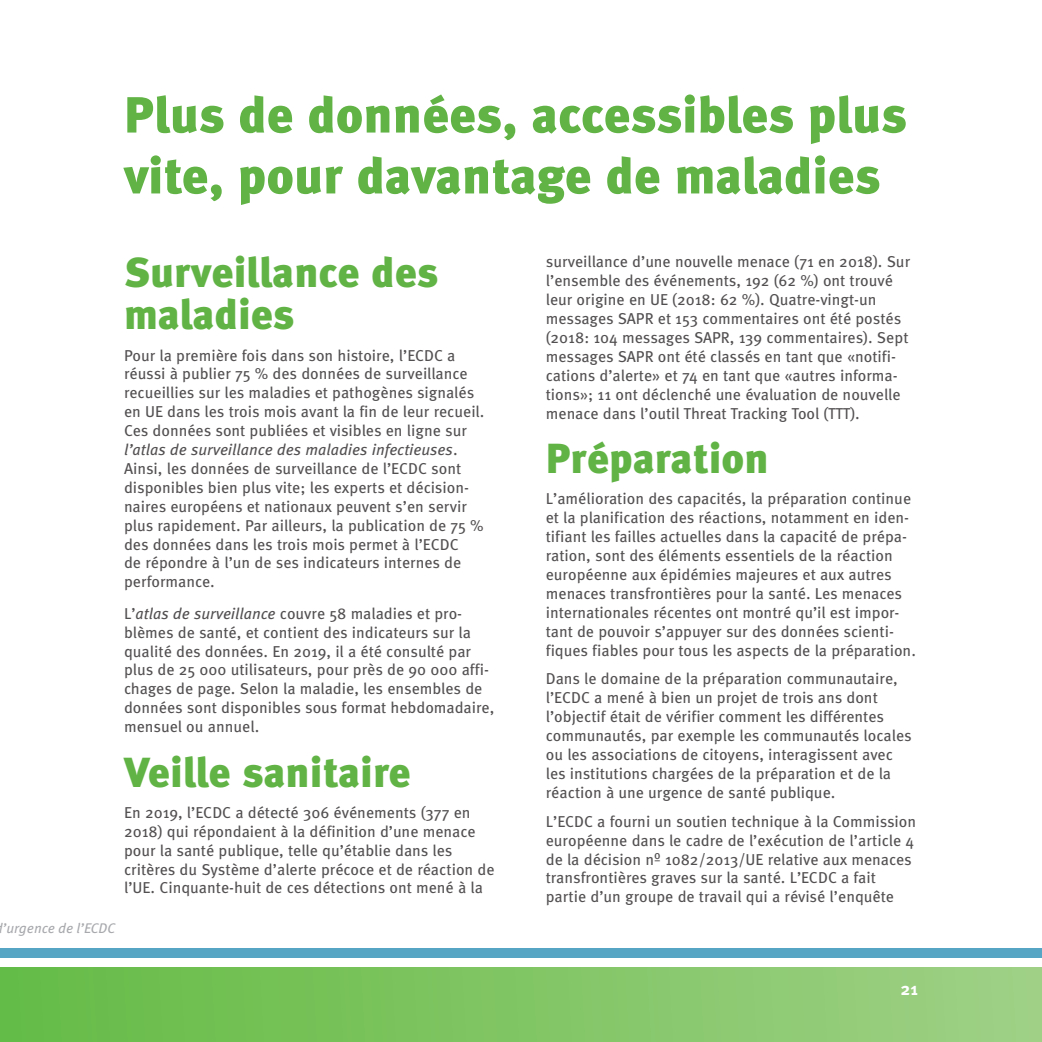
<style>
.page{position:relative;width:1042px;height:1042px;background:#fff}
.page>*{position:absolute;margin:0;border:0;box-sizing:border-box;transform-origin:0 0}
.t1{font:900 50.75px/60.9px "Meta Pro";letter-spacing:-.005em;color:#61b345}
.t2{font:900 42px/42px "Meta Pro";color:#61b345}
.t3{font:700 17.5px "Meta Pro";color:#fff}
.t4{font:15.75px/18.9px "Meta Pro";color:#535051}
.t5{font:italic 14px "Meta Pro";color:#a8a9ad}
.s1{font-style:italic}
</style>
<div class="page">
<div style="left:0;top:947px;width:1042px;height:10px;background:#56a5c4"></div>
<div style="left:0;top:967px;width:1042px;height:75px;background:linear-gradient(to right,#64bb45,#9fd085)"></div>
<h1 class="t1" style="left:124px;top:86px;width:785px">Plus de données, accessibles plus vite, pour davantage de maladies</h1>
<h2 class="t2" style="left:124px;top:253px;width:316px">Surveillance des maladies</h2>
<p class="t4" style="left:124px;top:346px;width:362px">Pour la première fois dans son histoire, l’ECDC a réussi à publier 75 % des données de surveillance recueillies sur les maladies et pathogènes signalés en UE dans les trois mois avant la fin de leur recueil.<br>Ces données sont publiées et visibles en ligne sur <span class="s1">l’atlas de surveillance des maladies infectieuses</span>.<br>Ainsi, les données de surveillance de l’ECDC sont disponibles bien plus vite; les experts et décision&shy;naires européens et nationaux peuvent s’en servir plus rapidement. Par ailleurs, la publication de 75 % des données dans les trois mois permet à l’ECDC<br>de répondre à l’un de ses indicateurs internes de performance.</p>
<p class="t4" style="left:124px;top:604px;width:372px">L’<span class="s1">atlas de surveillance</span> couvre 58 maladies et pro&shy;blèmes de santé, et contient des indicateurs sur la qualité des données. En 2019, il a été consulté par plus de 25 000 utilisateurs, pour près de 90 000 affi&shy;chages de page. Selon la maladie, les ensembles de données sont disponibles sous format hebdomadaire, mensuel ou annuel.</p>
<h2 class="t2" style="left:124px;top:752px;width:288px">Veille sanitaire</h2>
<p class="t4" style="left:124px;top:803px;width:372px">En 2019, l’ECDC a détecté 306 événements (377 en 2018) qui répondaient à la définition d’une menace pour la santé publique, telle qu’établie dans les critères du Système d’alerte précoce et de réaction de l’UE. Cinquante-huit de ces détections ont mené à la</p>
<p class="t5" style="left:3px;top:919px;width:114px">’urgence de l’ECDC</p>
<p class="t4" style="left:546px;top:253px;width:366px">surveillance d’une nouvelle menace (71 en 2018). Sur l’ensemble des événements, 192 (62 %) ont trouvé leur origine en UE (2018: 62 %). Quatre-vingt-un messages SAPR et 153 commentaires ont été postés (2018: 104 messages SAPR, 139 commentaires). Sept messages SAPR ont été classés en tant que «notifi&shy;cations d’alerte» et 74 en tant que «autres informa&shy;tions»; 11 ont déclenché une évaluation de nouvelle menace dans l’outil Threat Tracking Tool (TTT).</p>
<h2 class="t2" style="left:546px;top:439px;width:224px">Préparation</h2>
<p class="t4" style="left:546px;top:490px;width:372px">L’amélioration des capacités, la préparation continue et la planification des réactions, notamment en iden&shy;tifiant les failles actuelles dans la capacité de prépa&shy;ration, sont des éléments essentiels de la réaction européenne aux épidémies majeures et aux autres menaces transfrontières pour la santé. Les menaces internationales récentes ont montré qu’il est impor&shy;tant de pouvoir s’appuyer sur des données scienti&shy;fiques fiables pour tous les aspects de la préparation.</p>
<p class="t4" style="left:546px;top:670px;width:367px">Dans le domaine de la préparation communautaire, l’ECDC a mené à bien un projet de trois ans dont l’objectif était de vérifier comment les différentes communautés, par exemple les communautés locales ou les associations de citoyens, interagissent avec les institutions chargées de la préparation et de la réaction à une urgence de santé publique.</p>
<p class="t4" style="left:546px;top:812px;width:372px">L’ECDC a fourni un soutien technique à la Commission européenne dans le cadre de l’exécution de l’article 4 de la décision nº 1082/2013/UE relative aux menaces transfrontières graves sur la santé. L’ECDC a fait partie d’un groupe de travail qui a révisé l’enquête</p>
<p class="t3" style="left:900px;top:977px;width:19px">21</p>
</div>
